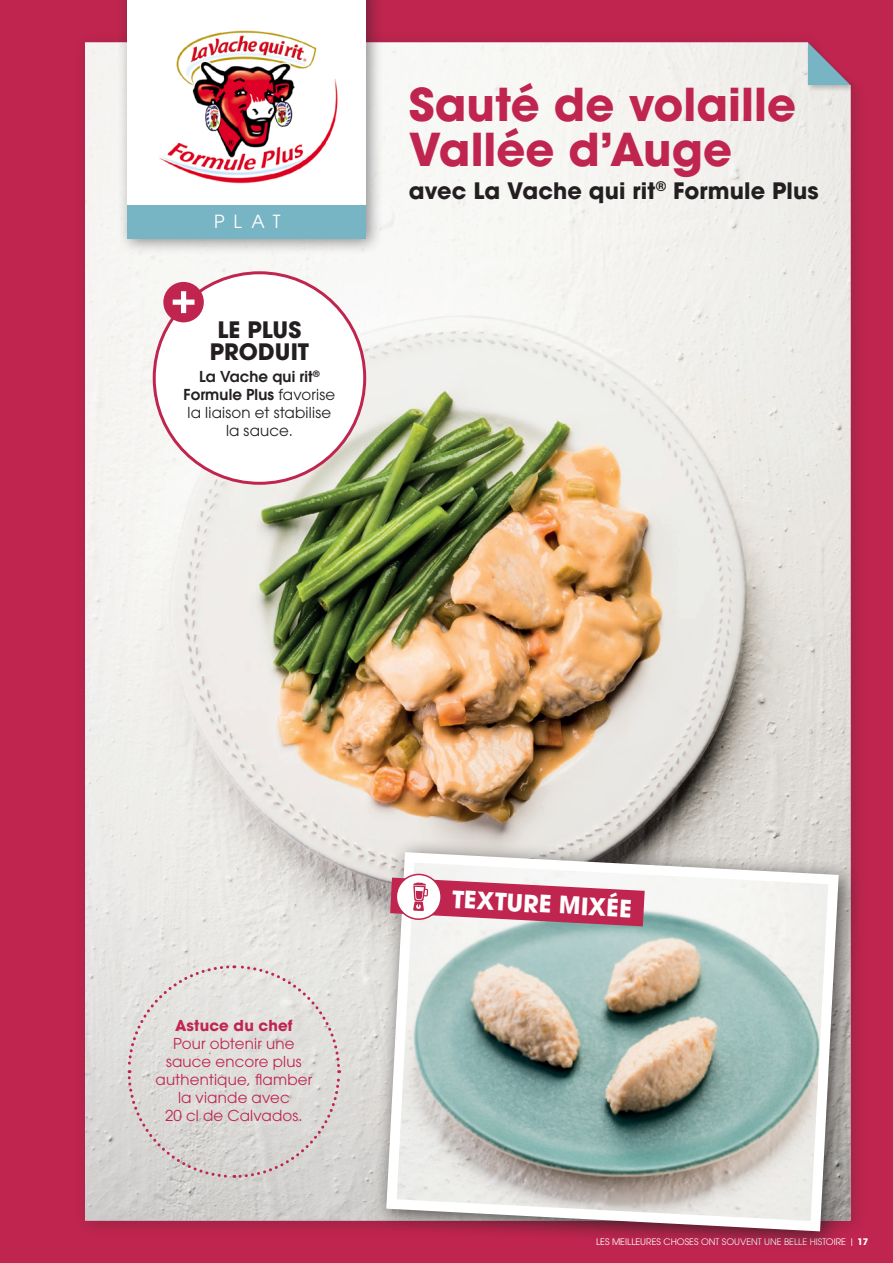
<style>
.page{position:relative;width:893px;height:1263px;background:#bf254f}
.page>*{position:absolute;margin:0;border:0;box-sizing:border-box;transform-origin:0 0}
.t1{font:700 45px/45px "Avant Garde";color:#bf254f}
.t2{font:700 23.7px "Avant Garde";color:#fff}
.t3{font:700 22.5px/22.5px "Avant Garde";letter-spacing:.005em;color:#231f20;text-align:center}
.t4{font:18px "Avant Garde";color:#fff}
.t5{font:15px/18px "Avant Garde";letter-spacing:.015em;color:#bf254f;text-align:center}
.t6{font:15px/18px "Avant Garde";letter-spacing:.015em;color:#231f20;text-align:center}
.t7{font:700 15px "Avant Garde";letter-spacing:.015em;color:#bf254f}
.t8{font:9px "Avant Garde";color:#fff}
.s1{font-weight:600}
.s2{font-weight:700}
</style>
<div class="page">
<div style="left:74px;top:31px;width:794px;height:1207px;background:#b8244c"></div>
<img style="left:85px;top:43px;width:765px;height:1177px">
<div style="left:806px;top:41px;width:51px;height:52px;background:#231f20;opacity:.25"></div>
<svg style="left:808px;top:43px;width:42px;height:42px"></svg>
<div style="left:116px;top:0;width:268px;height:256px;background:#231f20;opacity:.5"></div>
<div style="left:128px;top:0;width:238px;height:239px;background:#fff"></div>
<div style="left:128px;top:206px;width:238px;height:33px;background:#77b4c4"></div>
<div style="left:372px;top:838px;width:489px;height:415px;background:#231f20;opacity:.75"></div>
<svg style="left:381px;top:847px;width:463px;height:389px;background:#b8bdb8"></svg>
<div style="left:154px;top:273px;width:211px;height:210px;background:#fff;border-radius:50%"></div>
<div style="left:163px;top:282px;width:41px;height:40px;background:#bf254f;border-radius:50%"></div>
<svg style="left:173px;top:291px;width:21px;height:22px"></svg>
<img style="left:159px;top:30px;width:179px;height:154px">
<svg style="left:126px;top:964px;width:216px;height:215px;background:#dcd9d7"></svg>
<svg style="left:390px;top:872px;width:255px;height:54px"></svg>
<p class="t4" style="left:214px;top:211px;width:68px">PLAT</p>
<p class="t3" style="left:210px;top:318px;width:101px">LE PLUS<br>PRODUIT</p>
<p class="t6" style="left:184px;top:368px;width:153px"><span class="s1">La Vache qui rit</span><sup>®<br></sup><span class="s1">Formule Plus</span> favorise la liaison et stabilise la sauce.</p>
<p class="t1" style="left:409px;top:81px;width:389px">Sauté de volaille<br>Vallée d’Auge</p>
<p class="t3" style="left:409px;top:179px;width:412px">avec La Vache qui rit<sup>®</sup> Formule Plus</p>
<p class="t7" style="left:175px;top:1015px;width:119px">Astuce du chef</p>
<p class="t5" style="left:155px;top:1034px;width:158px">Pour obtenir une sauce encore plus authentique, flamber la viande avec<br>20 cl de Calvados.</p>
<p class="t2" style="left:453px;top:884px;width:181px;rotate:3deg">TEXTURE MIXÉE</p>
<p class="t8" style="left:596px;top:1236px;width:274px">LES MEILLEURES CHOSES ONT SOUVENT UNE BELLE HISTOIRE | <span class="s2">17</span></p>
</div>
